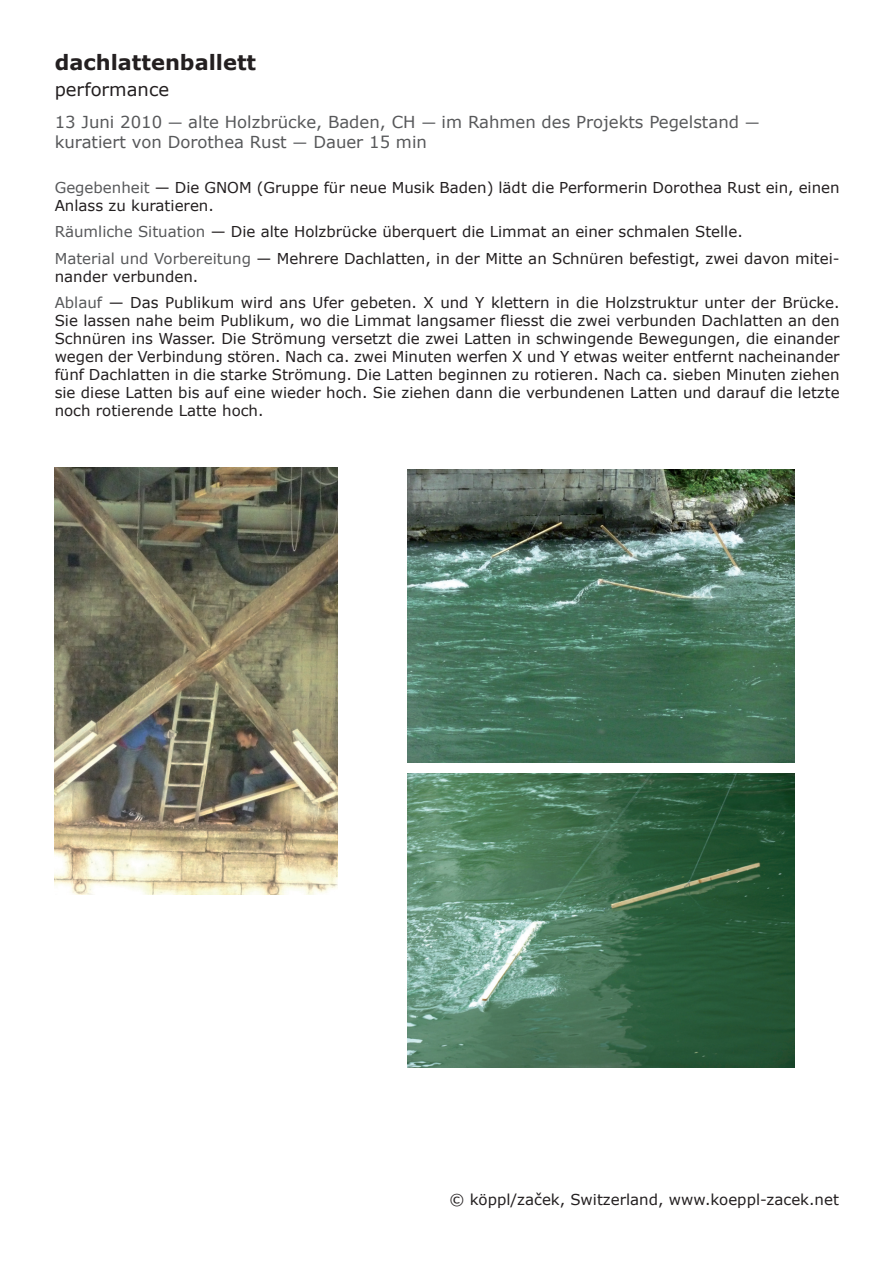
<style>
.page{position:relative;width:893px;height:1263px;background:#fff}
.page>*{position:absolute;margin:0;border:0;box-sizing:border-box;transform-origin:0 0}
.t1{font:700 21px "Verdana";color:#231f20}
.t2{font:18px "Verdana";color:#231f20}
.t3{font:16.5px/19.8px "Verdana";color:#57585a}
.t4{font:15px/18px "Verdana";color:#231f20}
.s1{font-size:15px}
.s2{color:#57585a}
</style>
<div class="page">
<img style="left:408px;top:773px;width:386px;height:294px">
<img style="left:408px;top:470px;width:386px;height:293px">
<img style="left:54px;top:468px;width:283px;height:426px">
<h1 class="t1" style="left:55px;top:49px;width:203px">dachlattenballett</h1>
<p class="t2" style="left:55px;top:78px;width:116px">performance</p>
<p class="t3" style="left:55px;top:113px;width:707px">13 Juni 2010 <span class="s1">—</span> alte Holzbrücke, Baden, CH <span class="s1">—</span> im Rahmen des Projekts Pegelstand <span class="s1">— </span>kuratiert von Dorothea Rust <span class="s1">—</span> Dauer 15 min</p>
<p class="t4" style="left:55px;top:179px;width:786px"><span class="s2">Gegebenheit</span> — Die GNOM (Gruppe für neue Musik Baden) lädt die Performerin Dorothea Rust ein, einen<br>Anlass zu kuratieren.</p>
<p class="t4" style="left:55px;top:219px;width:786px;line-height:26.5px"><span class="s2">Räumliche Situation</span> — Die alte Holzbrücke überquert die Limmat an einer schmalen Stelle.<br><span class="s2">Material und Vorbereitung</span> — Mehrere Dachlatten, in der Mitte an Schnüren befestigt, zwei davon mitei-</p>
<p class="t4" style="left:55px;top:263px;width:786px;line-height:26.5px">nander verbunden.<br><span class="s2">Ablauf</span> — Das Publikum wird ans Ufer gebeten. X und Y klettern in die Holzstruktur unter der Brücke.</p>
<p class="t4" style="left:55px;top:312px;width:786px;text-align:justify">Sie lassen nahe beim Publikum, wo die Limmat langsamer fliesst die zwei verbunden Dachlatten an den Schnüren ins Wasser. Die Strömung versetzt die zwei Latten in schwingende Bewegungen, die einander wegen der Verbindung stören. Nach ca. zwei Minuten werfen X und Y etwas weiter entfernt nacheinander fünf Dachlatten in die starke Strömung. Die Latten beginnen zu rotieren. Nach ca. sieben Minuten ziehen sie diese Latten bis auf eine wieder hoch. Sie ziehen dann die verbundenen Latten und darauf die letzte noch rotierende Latte hoch.</p>
<p class="t4" style="left:449px;top:1190px;width:391px">© köppl/začek, Switzerland, www.koeppl-zacek.net</p>
</div>
